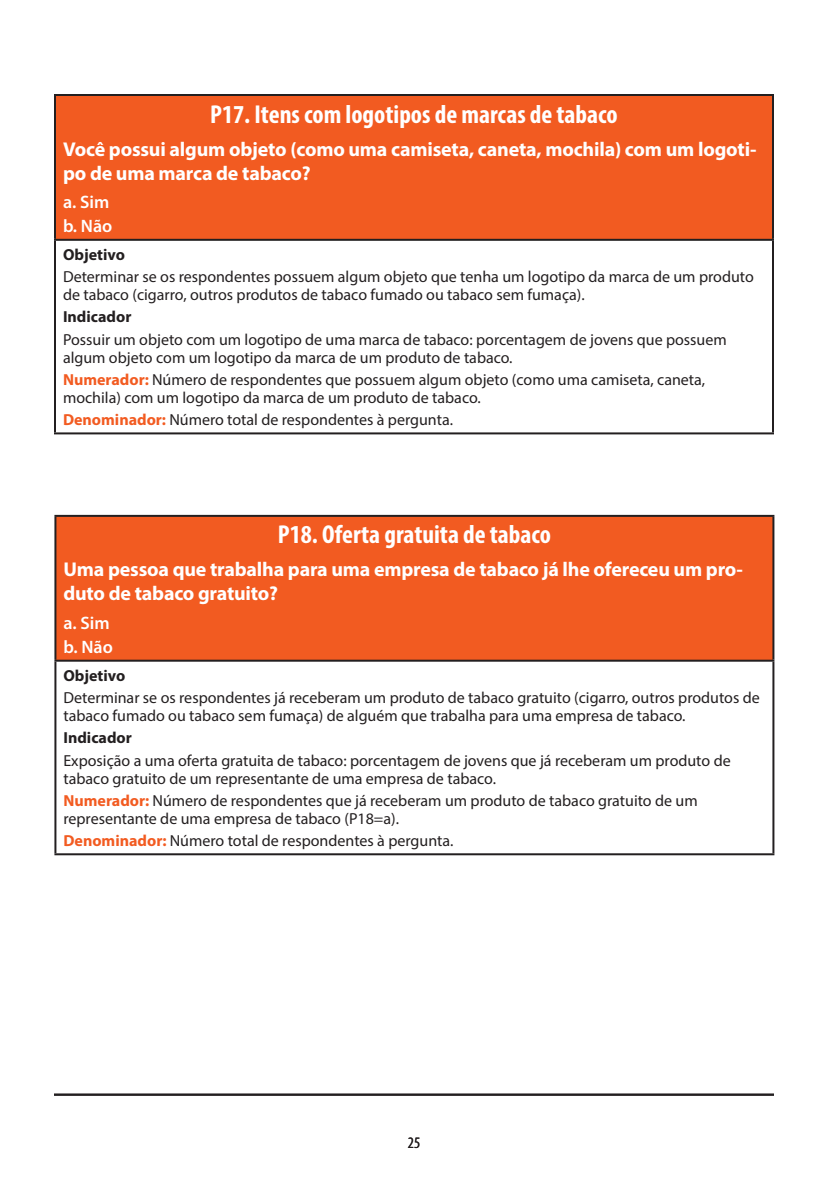
<style>
.page{position:relative;width:828px;height:1188px;background:#fff}
.page>*{position:absolute;margin:0;border:0;box-sizing:border-box;transform-origin:0 0}
.TableHead{font:700 condensed 26px "Myriad Pro";color:#fff}
.Table-Question{font:700 20px/24px "Myriad Pro";letter-spacing:-.01em;color:#fff}
.Table-Resopnses{font:600 18px "Myriad Pro";color:#fff}
.Table-RightNorm{font:16px/18px "Myriad Pro";color:#231f20}
.Table-Bold-Orange{font:16px/18px "Myriad Pro";color:#231f20}
.Table-Right-Bold{font:700 16px "Myriad Pro";color:#231f20}
.t1{font:condensed 16px "Myriad Pro";color:#231f20}
.s1{font-weight:700;color:#f25b21}
</style>
<div class="page">
<hr style="left:54px;top:1094px;width:720px;height:2px;background:#231f20">
<div style="left:55px;top:95px;width:718px;height:145px;background:#f25b21"></div>
<hr style="left:54px;top:94px;width:720px;height:2px;background:#231f20">
<hr style="left:54px;top:96px;width:2px;height:143px;background:#231f20">
<hr style="left:772px;top:96px;width:2px;height:143px;background:#231f20">
<hr style="left:54px;top:239px;width:720px;height:2px;background:#231f20">
<hr style="left:54px;top:241px;width:2px;height:191px;background:#231f20">
<hr style="left:772px;top:241px;width:2px;height:191px;background:#231f20">
<hr style="left:54px;top:432px;width:720px;height:2px;background:#231f20">
<div style="left:55px;top:516px;width:718px;height:145px;background:#f25b21"></div>
<hr style="left:54px;top:515px;width:720px;height:2px;background:#231f20">
<hr style="left:54px;top:517px;width:2px;height:143px;background:#231f20">
<hr style="left:772px;top:517px;width:2px;height:143px;background:#231f20">
<hr style="left:54px;top:660px;width:720px;height:2px;background:#231f20">
<hr style="left:54px;top:662px;width:2px;height:191px;background:#231f20">
<hr style="left:772px;top:662px;width:2px;height:191px;background:#231f20">
<hr style="left:54px;top:853px;width:720px;height:2px;background:#231f20">
<p class="TableHead" style="left:210px;top:98px;width:409px">P17. Itens com logotipos de marcas de tabaco</p>
<p class="Table-Question" style="left:63px;top:136px;width:695px">Você possui algum objeto (como uma camiseta, caneta, mochila) com um logoti&shy;po de uma marca de tabaco?</p>
<p class="Table-Resopnses" style="left:63px;top:190px;width:48px">a. Sim</p>
<p class="Table-Resopnses" style="left:63px;top:214px;width:51px">b. Não</p>
<p class="Table-Right-Bold" style="left:63px;top:244px;width:63px">Objetivo</p>
<p class="Table-RightNorm" style="left:63px;top:268px;width:692px">Determinar se os respondentes possuem algum objeto que tenha um logotipo da marca de um produto de tabaco (cigarro, outros produtos de tabaco fumado ou tabaco sem fumaça).</p>
<p class="Table-Right-Bold" style="left:63px;top:307px;width:70px">Indicador</p>
<p class="Table-RightNorm" style="left:63px;top:330px;width:665px">Possuir um objeto com um logotipo de uma marca de tabaco: porcentagem de jovens que possuem algum objeto com um logotipo da marca de um produto de tabaco.</p>
<p class="Table-RightNorm" style="left:63px;top:370px;width:644px"><span class="s1">Numerador:</span> Número de respondentes que possuem algum objeto (como uma camiseta, caneta, mochila) com um logotipo da marca de um produto de tabaco.</p>
<p class="Table-Bold-Orange" style="left:63px;top:411px;width:392px"><span class="s1">Denominador:</span> Número total de respondentes à pergunta.</p>
<p class="TableHead" style="left:278px;top:518px;width:275px">P18. Oferta gratuita de tabaco</p>
<p class="Table-Question" style="left:63px;top:557px;width:681px">Uma pessoa que trabalha para uma empresa de tabaco já lhe ofereceu um pro&shy;duto de tabaco gratuito?</p>
<p class="Table-Resopnses" style="left:63px;top:611px;width:48px">a. Sim</p>
<p class="Table-Resopnses" style="left:63px;top:635px;width:51px">b. Não</p>
<p class="Table-Right-Bold" style="left:63px;top:665px;width:63px">Objetivo</p>
<p class="Table-RightNorm" style="left:63px;top:688px;width:698px">Determinar se os respondentes já receberam um produto de tabaco gratuito (cigarro, outros produtos de tabaco fumado ou tabaco sem fumaça) de alguém que trabalha para uma empresa de tabaco.</p>
<p class="Table-Right-Bold" style="left:63px;top:728px;width:70px">Indicador</p>
<p class="Table-RightNorm" style="left:63px;top:751px;width:669px">Exposição a uma oferta gratuita de tabaco: porcentagem de jovens que já receberam um produto de tabaco gratuito de um representante de uma empresa de tabaco.</p>
<p class="Table-Bold-Orange" style="left:63px;top:791px;width:636px"><span class="s1">Numerador:</span> Número de respondentes que já receberam um produto de tabaco gratuito de um representante de uma empresa de tabaco (P18=a).</p>
<p class="Table-Bold-Orange" style="left:63px;top:832px;width:392px"><span class="s1">Denominador:</span> Número total de respondentes à pergunta.</p>
<p class="t1" style="left:408px;top:1133px;width:14px">25</p>
</div>
